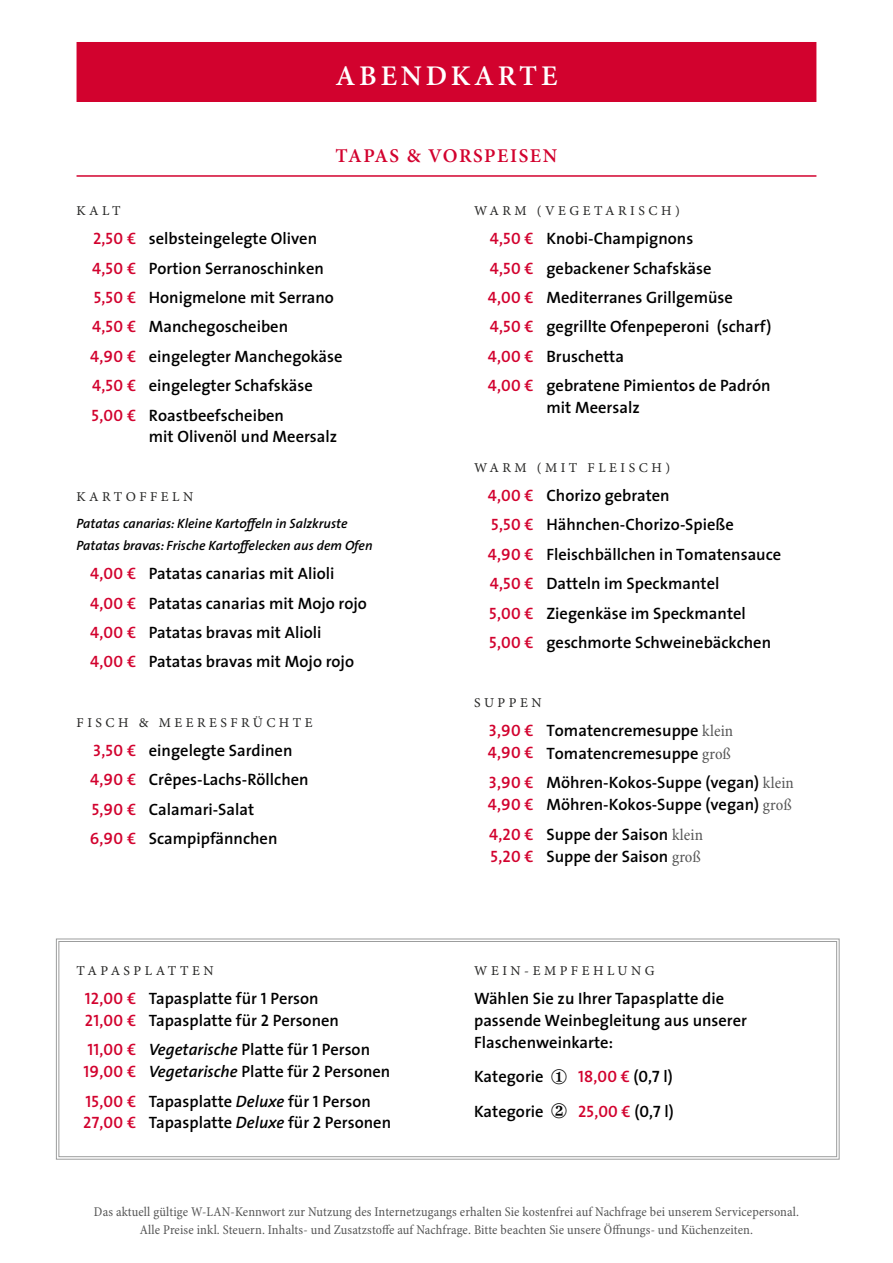
<style>
.page{position:relative;width:893px;height:1263px;background:#fff}
.page>*{position:absolute;margin:0;border:0;box-sizing:border-box;transform-origin:0 0}
.t1{font:600 28.5px "Minion Pro";letter-spacing:.135em;color:#fff}
.t2{font:600 19.5px "Minion Pro";letter-spacing:.075em;color:#d2022e}
.t3{font:600 16.5px/29.4px "The Sans";color:#000}
.t4{font:16.5px/21.8px "The Sans Semi Bold Caps";letter-spacing:.01em;color:#d2022e}
.t5{font:condensed 13.5px/18.6px "Minion Pro";letter-spacing:.01em;color:#565656;text-align:center}
.t6{font:13.5px "Minion Pro Capt";letter-spacing:.26em;color:#282827}
.t7{font:italic 600 13.5px/21.8px "The Sans";color:#000}
.s1{font-family:"The Sans Semi Bold Caps";font-weight:400;color:#d2022e}
.s2{color:#d2022e}
.s3{font-family:"The Sans";font-weight:600}
.s4{font-family:"The Sans Semi Bold Caps";font-weight:400}
.s5{font-style:italic}
.s6{font-family:"Minion Pro";font-weight:400;font-stretch:condensed;color:#565656}
</style>
<div class="page">
<hr style="left:77px;top:175px;width:739px;height:2px;background:#d2022e">
<svg style="left:56px;top:938px;width:784px;height:222px"></svg>
<svg style="left:58px;top:941px;width:779px;height:216px"></svg>
<div style="left:77px;top:42px;width:739px;height:60px;background:#d2022e"></div>
<h1 class="t1" style="left:335px;top:58px;width:224px">ABENDKARTE</h1>
<p class="t2" style="left:336px;top:145px;width:223px">TAPAS &amp; VORSPEISEN</p>
<p class="t6" style="left:77px;top:202px;width:46px">KALT</p>
<p class="t3" style="left:90px;top:223px;width:254px"><span class="s1">2</span><span class="s2">,</span><span class="s1">50</span> <span class="s2">€</span> selbsteingelegte Oliven<br><span class="s1">4</span><span class="s2">,</span><span class="s1">50</span> <span class="s2">€</span> Portion Serranoschinken<br><span class="s1">5</span><span class="s2">,</span><span class="s1">50</span> <span class="s2">€</span> Honigmelone mit Serrano<br><span class="s1">4</span><span class="s2">,</span><span class="s1">50</span> <span class="s2">€</span> Manchegoscheiben<br><span class="s1">4</span><span class="s2">,</span><span class="s1">90</span> <span class="s2">€</span> eingelegter Manchegokäse<br><span class="s1">4</span><span class="s2">,</span><span class="s1">50</span> <span class="s2">€</span> eingelegter Schafskäse<br><span class="s1">5</span><span class="s2">,</span><span class="s1">00</span> <span class="s2">€</span> Roastbeefscheiben</p>
<p class="t3" style="left:149px;top:421px;width:190px">mit Olivenöl und Meersalz</p>
<p class="t6" style="left:77px;top:489px;width:118px">KARTOFFELN</p>
<p class="t7" style="left:77px;top:512px;width:298px">Patatas canarias: Kleine Kartoffeln in Salzkruste<br>Patatas bravas: Frische Kartoffelecken aus dem Ofen</p>
<p class="t3" style="left:90px;top:558px;width:278px"><span class="s1">4</span><span class="s2">,</span><span class="s1">00</span> <span class="s2">€</span> Patatas canarias mit Alioli <span class="s1">4</span><span class="s2">,</span><span class="s1">00</span> <span class="s2">€</span> Patatas canarias mit Mojo rojo <span class="s1">4</span><span class="s2">,</span><span class="s1">00</span> <span class="s2">€</span> Patatas bravas mit Alioli<br><span class="s1">4</span><span class="s2">,</span><span class="s1">00</span> <span class="s2">€</span> Patatas bravas mit Mojo rojo</p>
<p class="t6" style="left:77px;top:714px;width:238px">FISCH &amp; MEERESFRÜCHTE</p>
<p class="t3" style="left:90px;top:735px;width:220px"><span class="s1">3</span><span class="s2">,</span><span class="s1">50</span> <span class="s2">€</span> eingelegte Sardinen<br><span class="s1">4</span><span class="s2">,</span><span class="s1">90</span> <span class="s2">€</span> Crêpes-Lachs-Röllchen<br><span class="s1">5</span><span class="s2">,</span><span class="s1">90</span> <span class="s2">€</span> Calamari-Salat<br><span class="s1">6</span><span class="s2">,</span><span class="s1">90</span> <span class="s2">€</span> Scampipfännchen</p>
<p class="t6" style="left:77px;top:962px;width:139px">TAPASPLATTEN</p>
<p class="t4" style="left:85px;top:987px;width:53px">12<span class="s3">,</span>00 <span class="s3">€<br></span>21<span class="s3">,</span>00 <span class="s3">€</span></p>
<p class="t3" style="left:149px;top:987px;width:192px;line-height:21.8px">Tapasplatte für <span class="s4">1</span> Person<br>Tapasplatte für <span class="s4">2</span> Personen</p>
<p class="t4" style="left:84px;top:1038px;width:54px">11<span class="s3">,</span>00 <span class="s3">€<br></span>19<span class="s3">,</span>00 <span class="s3">€</span></p>
<p class="t3" style="left:149px;top:1038px;width:243px;line-height:21.8px"><span class="s5">Vegetarische</span> Platte für <span class="s4">1</span> Person<br><span class="s5">Vegetarische</span> Platte für <span class="s4">2</span> Personen</p>
<p class="t4" style="left:83px;top:1090px;width:54px">15<span class="s3">,</span>00 <span class="s3">€<br></span>27<span class="s3">,</span>00 <span class="s3">€</span></p>
<p class="t3" style="left:149px;top:1090px;width:244px;line-height:21.8px">Tapasplatte <span class="s5">Deluxe</span> für <span class="s4">1</span> Person<br>Tapasplatte <span class="s5">Deluxe</span> für <span class="s4">2</span> Personen</p>
<p class="t6" style="left:474px;top:202px;width:207px">WARM (VEGETARISCH)</p>
<p class="t3" style="left:488px;top:223px;width:285px"><span class="s1">4</span><span class="s2">,</span><span class="s1">50</span> <span class="s2">€</span> Knobi-Champignons<br><span class="s1">4</span><span class="s2">,</span><span class="s1">50</span> <span class="s2">€</span> gebackener Schafskäse<br><span class="s1">4</span><span class="s2">,</span><span class="s1">00</span> <span class="s2">€</span> Mediterranes Grillgemüse<br><span class="s1">4</span><span class="s2">,</span><span class="s1">50</span> <span class="s2">€</span> gegrillte Ofenpeperoni (scharf)<br><span class="s1">4</span><span class="s2">,</span><span class="s1">00</span> <span class="s2">€</span> Bruschetta<br><span class="s1">4</span><span class="s2">,</span><span class="s1">00</span> <span class="s2">€</span> gebratene Pimientos de Padrón</p>
<p class="t3" style="left:546px;top:392px;width:95px">mit Meersalz</p>
<p class="t6" style="left:474px;top:459px;width:198px">WARM (MIT FLEISCH)</p>
<p class="t3" style="left:488px;top:480px;width:295px"><span class="s1">4</span><span class="s2">,</span><span class="s1">00</span> <span class="s2">€</span> Chorizo gebraten<br><span class="s1">5</span><span class="s2">,</span><span class="s1">50</span> <span class="s2">€</span> Hähnchen-Chorizo-Spieße<br><span class="s1">4</span><span class="s2">,</span><span class="s1">90</span> <span class="s2">€</span> Fleischbällchen in Tomatensauce<br><span class="s1">4</span><span class="s2">,</span><span class="s1">50</span> <span class="s2">€</span> Datteln im Speckmantel<br><span class="s1">5</span><span class="s2">,</span><span class="s1">00</span> <span class="s2">€</span> Ziegenkäse im Speckmantel<br><span class="s1">5</span><span class="s2">,</span><span class="s1">00</span> <span class="s2">€</span> geschmorte Schweinebäckchen</p>
<p class="t6" style="left:474px;top:694px;width:69px">SUPPEN</p>
<p class="t4" style="left:488px;top:719px;width:47px">3<span class="s3">,</span>90 <span class="s3">€<br></span>4<span class="s3">,</span>90 <span class="s3">€</span></p>
<p class="t3" style="left:546px;top:719px;width:188px;line-height:22.5px">Tomatencremesuppe <span class="s6">klein<br></span>Tomatencremesuppe <span class="s6">groß</span></p>
<p class="t4" style="left:488px;top:771px;width:47px">3<span class="s3">,</span>90 <span class="s3">€<br></span>4<span class="s3">,</span>90 <span class="s3">€</span></p>
<p class="t3" style="left:546px;top:771px;width:249px;line-height:22.5px">Möhren-Kokos-Suppe (vegan) <span class="s6">klein<br></span>Möhren-Kokos-Suppe (vegan) <span class="s6">groß</span></p>
<p class="t4" style="left:489px;top:823px;width:46px">4<span class="s3">,</span>20 <span class="s3">€<br></span>5<span class="s3">,</span>20 <span class="s3">€</span></p>
<p class="t3" style="left:546px;top:822px;width:158px;line-height:22.5px">Suppe der Saison <span class="s6">klein<br></span>Suppe der Saison <span class="s6">groß</span></p>
<p class="t6" style="left:474px;top:962px;width:182px">WEIN-EMPFEHLUNG</p>
<p class="t3" style="left:474px;top:987px;width:274px;line-height:21.8px">Wählen Sie zu Ihrer Tapasplatte die passende Weinbegleitung aus unserer<br>Flaschenweinkarte:</p>
<p class="t3" style="left:474px;top:1059px;width:201px;line-height:34.5px">Kategorie ① <span class="s1">18</span><span class="s2">,</span><span class="s1">00</span> <span class="s2">€</span> (<span class="s4">0</span>,<span class="s4">7</span> l)<br>Kategorie ② <span class="s1">25</span><span class="s2">,</span><span class="s1">00</span> <span class="s2">€</span> (<span class="s4">0</span>,<span class="s4">7</span> l)</p>
<p class="t5" style="left:94px;top:1203px;width:707px">Das aktuell gültige W-LAN-Kennwort zur Nutzung des Internetzugangs erhalten Sie kostenfrei auf Nachfrage bei unserem Servicepersonal.<br>Alle Preise inkl. Steuern. Inhalts- und Zusatzstoffe auf Nachfrage. Bitte beachten Sie unsere Öffnungs- und Küchenzeiten.</p>
</div>
